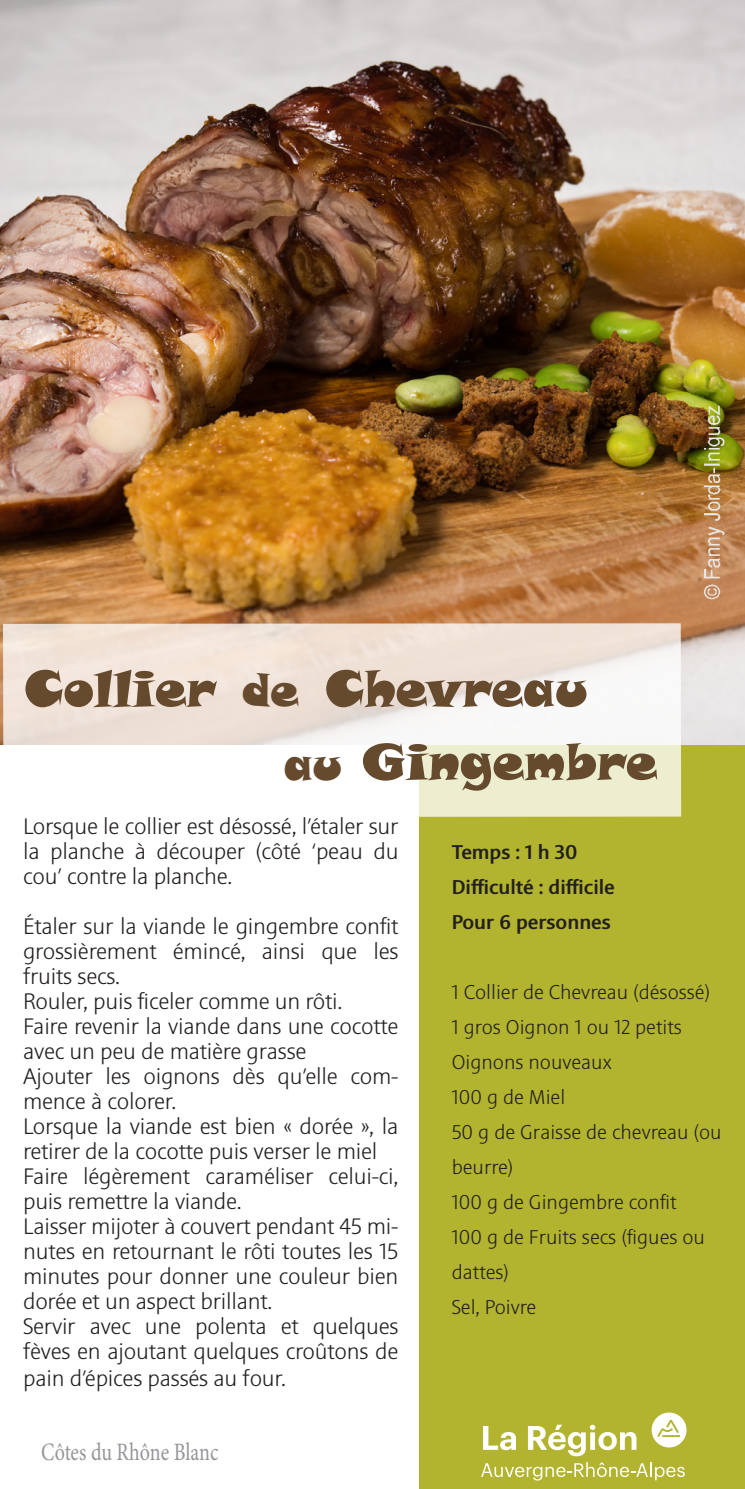
<style>
.page{position:relative;width:745px;height:1489px;background:#fff}
.page>*{position:absolute;margin:0;border:0;box-sizing:border-box;transform-origin:0 0}
.Texte_courant{font:50px "Snap ITC";color:#654a2d}
.t1{font:25px "Minion Pro";letter-spacing:-.005em;color:#939598;scale:.8 1}
.t2{font:300 22.5px/25px "Sinova Pro";letter-spacing:-.01em;color:#231f20;text-align:justify}
.t3{font:300 20px/35px "Sinova Pro";color:#231f20}
.t4{font:500 20px "Sinova Pro";color:#231f20}
.s1{font-size:45px}
</style>
<div class="page">
<div style="left:419px;top:721px;width:325px;height:767px;background:#b2b42f"></div>
<img style="left:0;top:0;width:744px;height:744px">
<svg style="left:3px;top:623px;width:677px;height:194px"></svg>
<img style="left:683px;top:392px;width:61px;height:238px">
<svg style="left:651px;top:1412px;width:35px;height:35px"></svg>
<svg style="left:483px;top:1426px;width:32px;height:23px"></svg>
<svg style="left:527px;top:1424px;width:109px;height:31px"></svg>
<svg style="left:481px;top:1462px;width:203px;height:18px"></svg>
<p class="Texte_courant" style="left:24px;top:655px;width:564px">Collier <span class="s1">de</span> Chevreau</p>
<p class="Texte_courant" style="left:284px;top:729px;width:374px"><span class="s1">au</span> Gingembre</p>
<p class="t2" style="left:23px;top:814px;width:377px">Lorsque le collier est désossé, l’étaler sur la planche à découper (côté ‘peau du cou’ contre la planche.</p>
<p class="t2" style="left:23px;top:914px;width:377px">Étaler sur la viande le gingembre confit grossièrement émincé, ainsi que les fruits secs.</p>
<p class="t2" style="left:23px;top:989px;width:321px">Rouler, puis ficeler comme un rôti.</p>
<p class="t2" style="left:23px;top:1014px;width:376px">Faire revenir la viande dans une cocotte avec un peu de matière grasse</p>
<p class="t2" style="left:23px;top:1064px;width:377px">Ajouter les oignons dès qu’elle com&shy;mence à colorer.</p>
<p class="t2" style="left:23px;top:1114px;width:376px">Lorsque la viande est bien « dorée », la retirer de la cocotte puis verser le miel</p>
<p class="t2" style="left:23px;top:1164px;width:376px">Faire légèrement caraméliser celui-ci, puis remettre la viande.</p>
<p class="t2" style="left:23px;top:1214px;width:377px">Laisser mijoter à couvert pendant 45 mi&shy;nutes en retournant le rôti toutes les 15 minutes pour donner une couleur bien dorée et un aspect brillant.</p>
<p class="t2" style="left:23px;top:1313px;width:376px;line-height:26px">Servir avec une polenta et quelques fèves en ajoutant quelques croûtons de pain d’épices passés au four.</p>
<p class="t1" style="left:41px;top:1434px;width:223px">Côtes du Rhône Blanc</p>
<p class="t4" style="left:451px;top:840px;width:127px">Temps : 1 h 30</p>
<p class="t4" style="left:451px;top:875px;width:164px">Difficulté : difficile</p>
<p class="t4" style="left:451px;top:910px;width:160px">Pour 6 personnes</p>
<p class="t3" style="left:451px;top:974px;width:260px">1 Collier de Chevreau (désossé)</p>
<p class="t3" style="left:451px;top:1009px;width:231px">1 gros Oignon 1 ou 12 petits<br>Oignons nouveaux</p>
<p class="t3" style="left:451px;top:1079px;width:115px">100 g de Miel</p>
<p class="t3" style="left:451px;top:1114px;width:271px">50 g de Graisse de chevreau (ou beurre)</p>
<p class="t3" style="left:451px;top:1184px;width:226px">100 g de Gingembre confit</p>
<p class="t3" style="left:451px;top:1219px;width:255px">100 g de Fruits secs (figues ou dattes)</p>
<p class="t3" style="left:451px;top:1289px;width:86px">Sel, Poivre</p>
</div>
